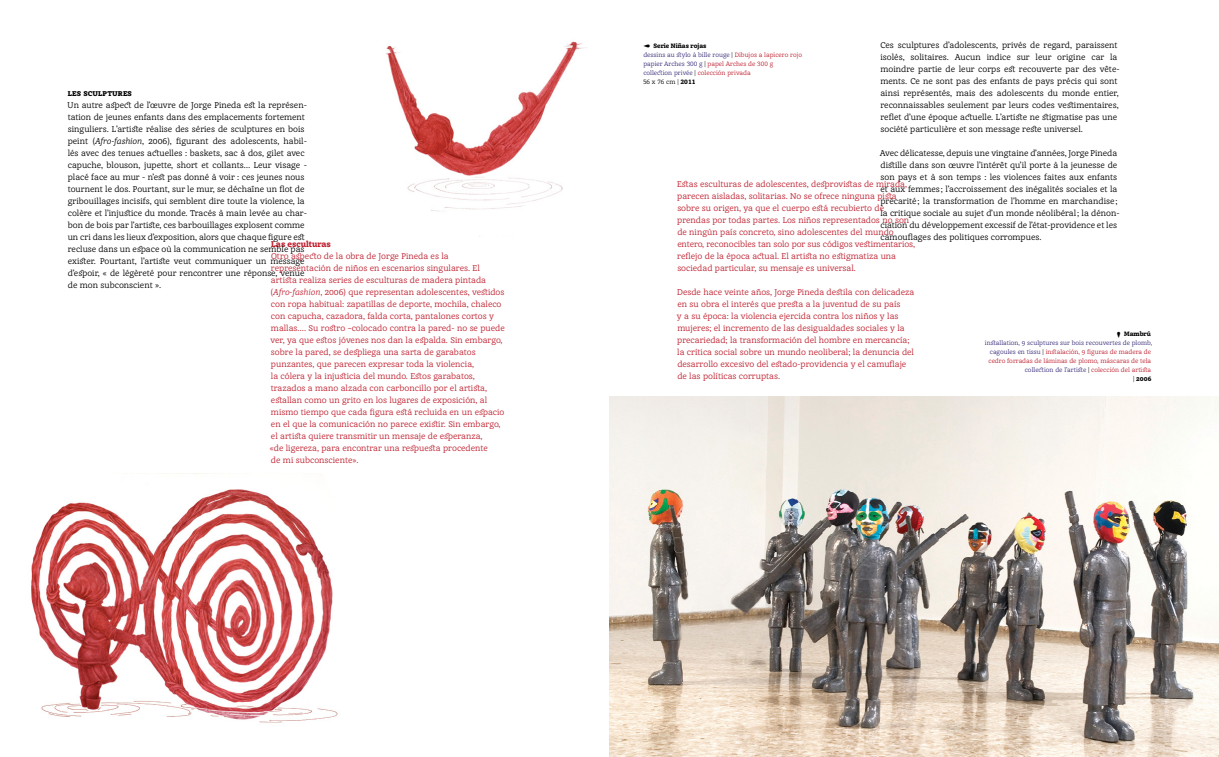
<style>
.page{position:relative;width:1219px;height:757px;background:#fff}
.page>*{position:absolute;margin:0;border:0;box-sizing:border-box;transform-origin:0 0}
.t1{font:8px/12px "Achille FYL";color:#000}
.t2{font:8px/12px "Achille FYL";color:#be1e2d}
.t3{font:900 8px "Achille FYL";color:#be1e2d}
.t4{font:900 8px "Achille FYL";letter-spacing:.005em;color:#000}
.t5{font:6px/9px "Achille FYL";color:#be1e2d;text-align:right}
.t6{font:6px/9px "Achille FYL";color:#382b78}
.t7{font:900 6px "Achille FYL";color:#000}
.s1{font-style:italic}
.s2{color:#000}
.s3{font-weight:900;color:#000}
.s4{color:#be1e2d}
.s5{color:#382b78}
</style>
<div class="page">
<img style="left:31px;top:473px;width:307px;height:250px">
<img style="left:609px;top:396px;width:610px;height:361px">
<img style="left:386px;top:41px;width:201px;height:171px">
<p class="t4" style="left:68px;top:87px;width:66px">les sculptures</p>
<p class="t1" style="left:68px;top:99px;width:241px">Un autre aspect de l’œuvre de Jorge Pineda est la représen&shy;tation de jeunes enfants dans des emplacements fortement singuliers. L’artiste réalise des séries de sculptures en bois peint (<span class="s1">Afro-fashion</span>, 2006), figurant des adolescents, habil&shy;lés avec des tenues actuelles : baskets, sac à dos, gilet avec capuche, blouson, jupette, short et collants… Leur visage - placé face au mur - n’est pas donné à voir : ces jeunes nous tournent le dos. Pourtant, sur le mur, se déchaîne un flot de gribouillages incisifs, qui semblent dire toute la violence, la colère et l’injustice du monde. Tracés à main levée au char&shy;bon de bois par l’artiste, ces barbouillages explosent comme un cri dans les lieux d’exposition, alors que chaque figure est recluse dans un espace où la communication ne semble pas exister. Pourtant, l’artiste veut communiquer un message d’espoir, « de légèreté pour rencontrer une réponse, venue de mon subconscient ».</p>
<p class="t3" style="left:271px;top:239px;width:61px">Las esculturas</p>
<p class="t2" style="left:270px;top:250px;width:236px">Otro aspecto de la obra de Jorge Pineda es la representación de niños en escenarios singulares. El artista realiza series de esculturas de madera pintada (<span class="s1">Afro-fashion</span>, 2006) que representan adolescentes, vestidos con ropa habitual: zapatillas de deporte, mochila, chaleco con capucha, cazadora, falda corta, pantalones cortos y mallas…. Su rostro –colocado contra la pared- no se puede ver, ya que estos jóvenes nos dan la espalda. Sin embargo, sobre la pared, se despliega una sarta de garabatos punzantes, que parecen expresar toda la violencia,<br>la cólera y la injusticia del mundo. Estos garabatos, trazados a mano alzada con carboncillo por el artista, estallan como un grito en los lugares de exposición, al mismo tiempo que cada figura está recluida en un espacio en el que la comunicación no parece existir. Sin embargo, el artista quiere transmitir un mensaje de esperanza,<br>«de ligereza, para encontrar una respuesta procedente<br>de mi subconsciente».</p>
<p class="t1" style="left:880px;top:39px;width:241px">Ces sculptures d’adolescents, privés de regard, paraissent isolés, solitaires. Aucun indice sur leur origine car la moindre partie de leur corps est recouverte par des vête&shy;ments. Ce ne sont pas des enfants de pays précis qui sont ainsi représentés, mais des adolescents du monde entier, reconnaissables seulement par leurs codes vestimentaires, reflet d’une époque actuelle. L’artiste ne stigmatise pas une société particulière et son message reste universel.</p>
<p class="t1" style="left:880px;top:147px;width:241px">Avec délicatesse, depuis une vingtaine d’années, Jorge Pineda distille dans son œuvre l’intérêt qu’il porte à la jeunesse de son pays et à son temps : les violences faites aux enfants et aux femmes ; l’accroissement des inégalités sociales et la précarité; la transformation de l’homme en marchandise; la critique sociale au sujet d’un monde néolibéral; la dénon&shy;ciation du développement excessif de l’état-providence et les camouflages des politiques corrompues.</p>
<p class="t6" style="left:643px;top:41px;width:161px"><span class="s2">❖</span> <span class="s3">Serie Niñas rojas<br></span>dessins au stylo à bille rouge <span class="s2">|</span> <span class="s4">Dibujos a lapicero rojo </span>papier Arches 300 g <span class="s2">|</span> <span class="s4">papel Arches de 300 g </span>collection privée <span class="s2">|</span> <span class="s4">colección privada<br></span><span class="s2">56 x 76 cm |</span> <span class="s3">2011</span></p>
<p class="t2" style="left:677px;top:178px;width:239px">Estas esculturas de adolescentes, desprovistas de mirada, parecen aisladas, solitarias. No se ofrece ninguna pista sobre su origen, ya que el cuerpo está recubierto de prendas por todas partes. Los niños representados no son de ningún país concreto, sino adolescentes del mundo entero, reconocibles tan solo por sus códigos vestimentarios, reflejo de la época actual. El artista no estigmatiza una sociedad particular, su mensaje es universal.</p>
<p class="t2" style="left:677px;top:286px;width:239px">Desde hace veinte años, Jorge Pineda destila con delicadeza en su obra el interés que presta a la juventud de su país<br>y a su época: la violencia ejercida contra los niños y las mujeres; el incremento de las desigualdades sociales y la precariedad; la transformación del hombre en mercancía; la crítica social sobre un mundo neoliberal; la denuncia del desarrollo excesivo del estado-providencia y el camuflaje de las políticas corruptas.</p>
<p class="t7" style="left:1124px;top:330px;width:28px">Mambrú</p>
<p class="t5" style="left:985px;top:338px;width:169px"><span class="s5">installation, 9 sculptures sur bois recouvertes de plomb, cagoules en tissu</span> <span class="s2">|</span> instalación, 9 figuras de madera de cedro forradas de láminas de plomo, máscaras de tela <span class="s5">collection de l’artiste</span> <span class="s2">|</span> colección del artista<br><span class="s2">|</span> <span class="s3">2006</span></p>
</div>
